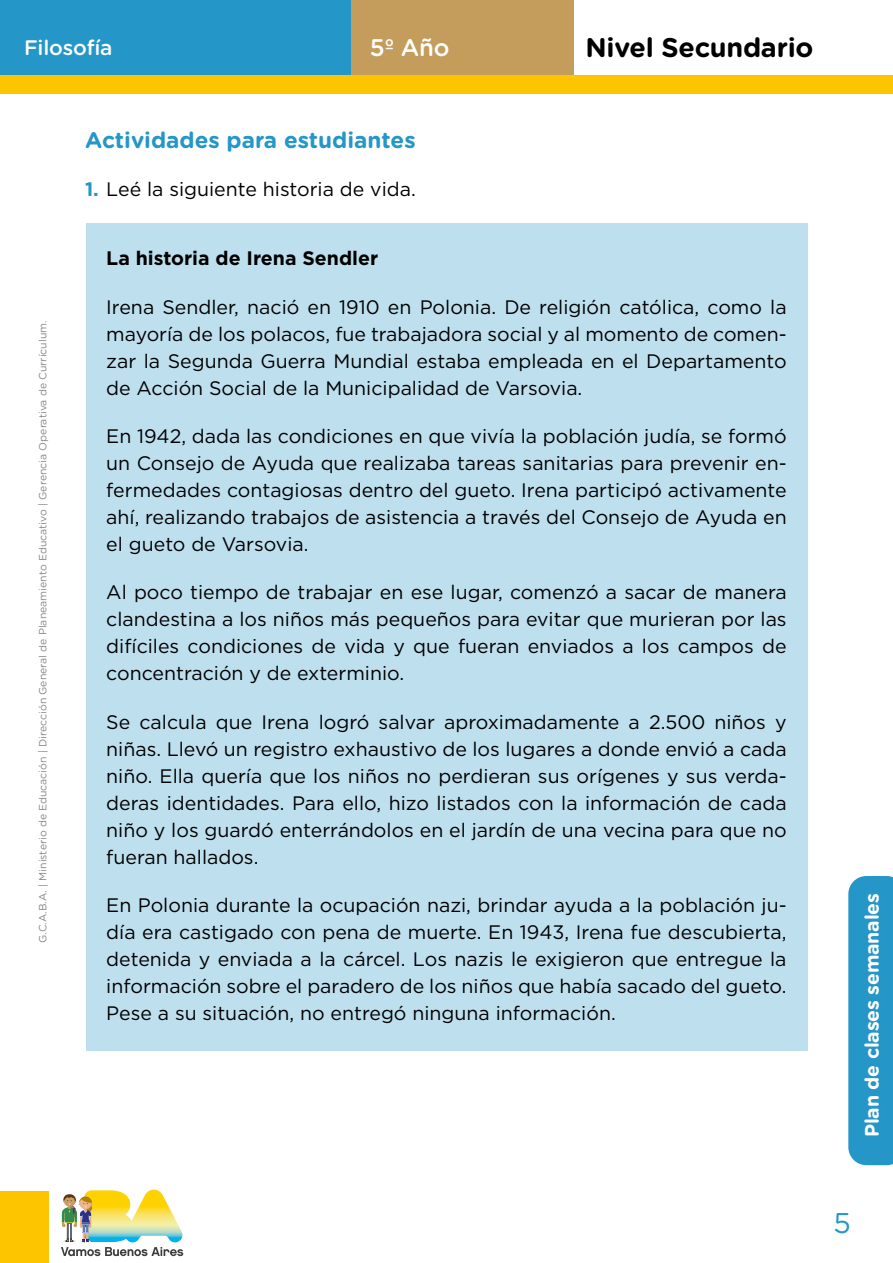
<style>
.page{position:relative;width:893px;height:1263px;background:#fff}
.page>*{position:absolute;margin:0;border:0;box-sizing:border-box;transform-origin:0 0}
.t1{font:28.5px "Gotham Rounded";color:#2496c8}
.t2{font:700 27px "Gotham Rounded";letter-spacing:-.01em;color:#000}
.t3{font:500 24px "Gotham Rounded";color:#fff}
.t4{font:700 22.5px "Gotham Rounded";color:#2496c8}
.t5{font:500 21px "Gotham Rounded";letter-spacing:-.01em;color:#fff}
.t6{font:19.5px/27px "Gotham";color:#000;text-align:justify}
.t7{font:700 19.5px "Gotham";color:#000}
.t8{font:700 19.5px "Gotham Rounded";letter-spacing:-.01em;color:#fff}
.t9{font:10.5px "Gotham Rounded";color:#878787}
.s1{font-weight:700;color:#2496c8}
</style>
<div class="page">
<div style="left:0;top:0;width:351px;height:78px;background:#2496c8"></div>
<div style="left:351px;top:0;width:223px;height:78px;background:#c49d5c"></div>
<div style="left:0;top:1191px;width:48px;height:72px;background:#fdc500"></div>
<svg style="left:61px;top:1189px;width:122px;height:67px"></svg>
<div style="left:0;top:75px;width:893px;height:19px;background:#fdc500"></div>
<svg style="left:848px;top:876px;width:45px;height:289px;background:#2b99c9"></svg>
<div style="left:86px;top:223px;width:721px;height:827px;background:#bddfee"></div>
<p class="t5" style="left:24px;top:33px;width:90px">Filosofía</p>
<p class="t3" style="left:370px;top:31px;width:81px">5º Año</p>
<p class="t4" style="left:85px;top:123px;width:332px">Actividades para estudiantes</p>
<p class="t6" style="left:85px;top:175px;width:332px"><span class="s1">1.</span> Leé la siguiente historia de vida.</p>
<h2 class="t2" style="left:585px;top:28px;width:230px">Nivel Secundario</h2>
<p class="t9" style="left:36px;top:943px;width:624px;rotate:-90deg">G.C.A.B.A. | Ministerio de Educación | Dirección General de Planeamiento Educativo | Gerencia Operativa de Currículum.</p>
<p class="t7" style="left:106px;top:246px;width:273px">La historia de Irena Sendler</p>
<p class="t6" style="left:106px;top:293px;width:682px">Irena Sendler, nació en 1910 en Polonia. De religión católica, como la mayoría de los polacos, fue trabajadora social y al momento de comen&shy;zar la Segunda Guerra Mundial estaba empleada en el Departamento de Acción Social de la Municipalidad de Varsovia.</p>
<p class="t6" style="left:106px;top:422px;width:682px;text-align:left">En 1942, dada las condiciones en que vivía la población judía, se formó un Consejo de Ayuda que realizaba tareas sanitarias para prevenir en&shy;fermedades contagiosas dentro del gueto. Irena participó activamente ahí, realizando trabajos de asistencia a través del Consejo de Ayuda en el gueto de Varsovia.</p>
<p class="t6" style="left:106px;top:578px;width:682px">Al poco tiempo de trabajar en ese lugar, comenzó a sacar de manera clandestina a los niños más pequeños para evitar que murieran por las difíciles condiciones de vida y que fueran enviados a los campos de concentración y de exterminio.</p>
<p class="t6" style="left:106px;top:708px;width:682px">Se calcula que Irena logró salvar aproximadamente a 2.500 niños y niñas. Llevó un registro exhaustivo de los lugares a donde envió a cada niño. Ella quería que los niños no perdieran sus orígenes y sus verda&shy;deras identidades. Para ello, hizo listados con la información de cada niño y los guardó enterrándolos en el jardín de una vecina para que no fueran hallados.</p>
<p class="t6" style="left:106px;top:891px;width:682px">En Polonia durante la ocupación nazi, brindar ayuda a la población ju&shy;día era castigado con pena de muerte. En 1943, Irena fue descubierta, detenida y enviada a la cárcel. Los nazis le exigieron que entregue la información sobre el paradero de los niños que había sacado del gueto.<br>Pese a su situación, no entregó ninguna información.</p>
<p class="t8" style="left:858px;top:1137px;width:246px;rotate:-90deg">Plan de clases semanales</p>
<h1 class="t1" style="left:833px;top:1203px;width:19px">5</h1>
</div>
